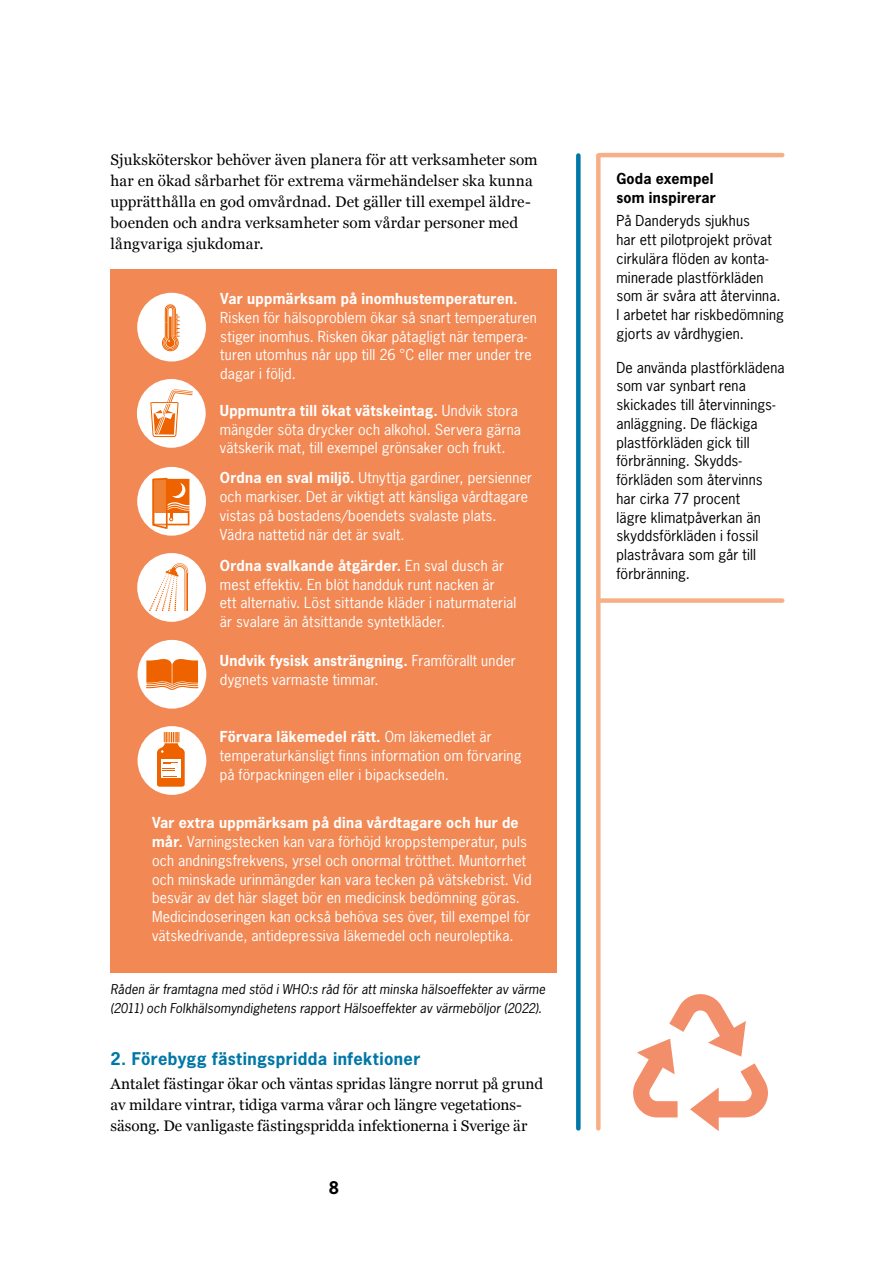
<style>
.page{position:relative;width:893px;height:1263px;background:#fff}
.page>*{position:absolute;margin:0;border:0;box-sizing:border-box;transform-origin:0 0}
.t1{font:700 16.5px "News Gothic Std";letter-spacing:.025em;color:#0077a6}
.t2{font:700 16.5px "News Gothic Std";color:#000}
.t3{font:15.3px/21px "Georgia";letter-spacing:.005em;color:#000}
.t4{font:14.25px/18.8px "News Gothic Std";letter-spacing:.01em;color:#fff}
.t5{font:14.25px/18.8px "News Gothic Std";letter-spacing:.015em;color:#000}
.t6{font:700 14.25px "News Gothic Std";letter-spacing:.015em;color:#fff}
.t7{font:700 14.25px/18.8px "News Gothic Std";letter-spacing:.015em;color:#000}
.t8{font:italic 12.75px/19.5px "News Gothic Std";letter-spacing:.01em;color:#000}
.s1{font-weight:700}
</style>
<div class="page">
<div style="left:596px;top:155px;width:5px;height:973px;background:#f7af88"></div>
<div style="left:576px;top:155px;width:5px;height:973px;background:#0077a6"></div>
<div style="left:111px;top:270px;width:446px;height:703px;background:#f28854"></div>
<div style="left:137px;top:467px;width:69px;height:69px;background:#fff;border-radius:50%"></div>
<svg style="left:151px;top:477px;width:47px;height:53px"></svg>
<div style="left:138px;top:726px;width:68px;height:69px;background:#fff;border-radius:50%"></div>
<svg style="left:157px;top:732px;width:28px;height:55px"></svg>
<div style="left:137px;top:553px;width:69px;height:69px;background:#fff;border-radius:50%"></div>
<svg style="left:149px;top:563px;width:40px;height:48px"></svg>
<div style="left:138px;top:640px;width:68px;height:69px;background:#fff;border-radius:50%"></div>
<svg style="left:146px;top:659px;width:53px;height:31px;background:#f18335"></svg>
<div style="left:137px;top:293px;width:69px;height:68px;background:#fff;border-radius:50%"></div>
<svg style="left:162px;top:304px;width:18px;height:47px"></svg>
<div style="left:137px;top:379px;width:69px;height:69px;background:#fff;border-radius:50%"></div>
<svg style="left:150px;top:389px;width:43px;height:49px"></svg>
<hr style="left:599px;top:153px;width:183px;height:4px;background:#f7af88">
<div style="left:598px;top:598px;width:184px;height:5px;background:#f7af88"></div>
<svg style="left:633px;top:994px;width:135px;height:137px"></svg>
<p class="t3" style="left:111px;top:148px;width:429px">Sjuksköterskor behöver även planera för att verksamheter som har en ökad sårbarhet för extrema värmehändelser ska kunna upprätthålla en god omvårdnad. Det gäller till exempel äldre&shy;boenden och andra verksamheter som vårdar personer med långvariga sjukdomar.</p>
<p class="t6" style="left:220px;top:289px;width:299px">Var uppmärksam på inomhustemperaturen.</p>
<p class="t4" style="left:220px;top:308px;width:318px">Risken för hälsoproblem ökar så snart temperaturen stiger inomhus. Risken ökar påtagligt när tempera&shy;turen utomhus når upp till 26 °C eller mer under tre dagar i följd.</p>
<p class="t4" style="left:220px;top:401px;width:302px"><span class="s1">Uppmuntra till ökat vätskeintag.</span> Undvik stora mängder söta drycker och alkohol. Servera gärna vätskerik mat, till exempel grönsaker och frukt.</p>
<p class="t4" style="left:220px;top:468px;width:314px"><span class="s1">Ordna en sval miljö.</span> Utnyttja gardiner, persienner och markiser. Det är viktigt att känsliga vårdtagare vistas på bostadens/boendets svalaste plats.<br>Vädra nattetid när det är svalt.</p>
<p class="t4" style="left:220px;top:556px;width:298px"><span class="s1">Ordna svalkande åtgärder.</span> En sval dusch är mest effektiv. En blöt handduk runt nacken är<br>ett alternativ. Löst sittande kläder i naturmaterial är svalare än åtsittande syntetkläder.</p>
<p class="t4" style="left:220px;top:651px;width:297px"><span class="s1">Undvik fysisk ansträngning.</span> Framförallt under dygnets varmaste timmar.</p>
<p class="t4" style="left:220px;top:727px;width:303px"><span class="s1">Förvara läkemedel rätt.</span> Om läkemedlet är temperaturkänsligt finns information om förvaring på förpackningen eller i bipacksedeln.</p>
<p class="t4" style="left:152px;top:813px;width:381px"><span class="s1">Var extra uppmärksam på dina vårdtagare och hur de mår.</span> Varningstecken kan vara förhöjd kroppstemperatur, puls och andningsfrekvens, yrsel och onormal trötthet. Muntorrhet och minskade urinmängder kan vara tecken på vätskebrist. Vid besvär av det här slaget bör en medicinsk bedömning göras.<br>Medicindoseringen kan också behöva ses över, till exempel för vätskedrivande, antidepressiva läkemedel och neuroleptika.</p>
<p class="t8" style="left:111px;top:979px;width:436px">Råden är framtagna med stöd i WHO:s råd för att minska hälsoeffekter av värme (2011) och Folkhälsomyndighetens rapport Hälsoeffekter av värmeböljor (2022).</p>
<p class="t1" style="left:111px;top:1047px;width:311px">2. Förebygg fästingspridda infektioner</p>
<p class="t3" style="left:111px;top:1072px;width:434px">Antalet fästingar ökar och väntas spridas längre norrut på grund av mildare vintrar, tidiga varma vårar och längre vegetations&shy;säsong. De vanligaste fästingspridda infektionerna i Sverige är</p>
<p class="t2" style="left:329px;top:1177px;width:12px">8</p>
<p class="t7" style="left:616px;top:169px;width:101px">Goda exempel som inspirerar</p>
<p class="t5" style="left:616px;top:212px;width:169px">På Danderyds sjukhus<br>har ett pilotprojekt prövat cirkulära flöden av konta&shy;minerade plastförkläden som är svåra att återvinna.<br>I arbetet har riskbedömning gjorts av vårdhygien.</p>
<p class="t5" style="left:616px;top:358px;width:170px">De använda plastförklädena som var synbart rena skickades till återvinnings&shy;anläggning. De fläckiga plastförkläden gick till förbränning. Skydds&shy;förkläden som återvinns har cirka 77 procent<br>lägre klimatpåverkan än skyddsförkläden i fossil plastråvara som går till förbränning.</p>
</div>
